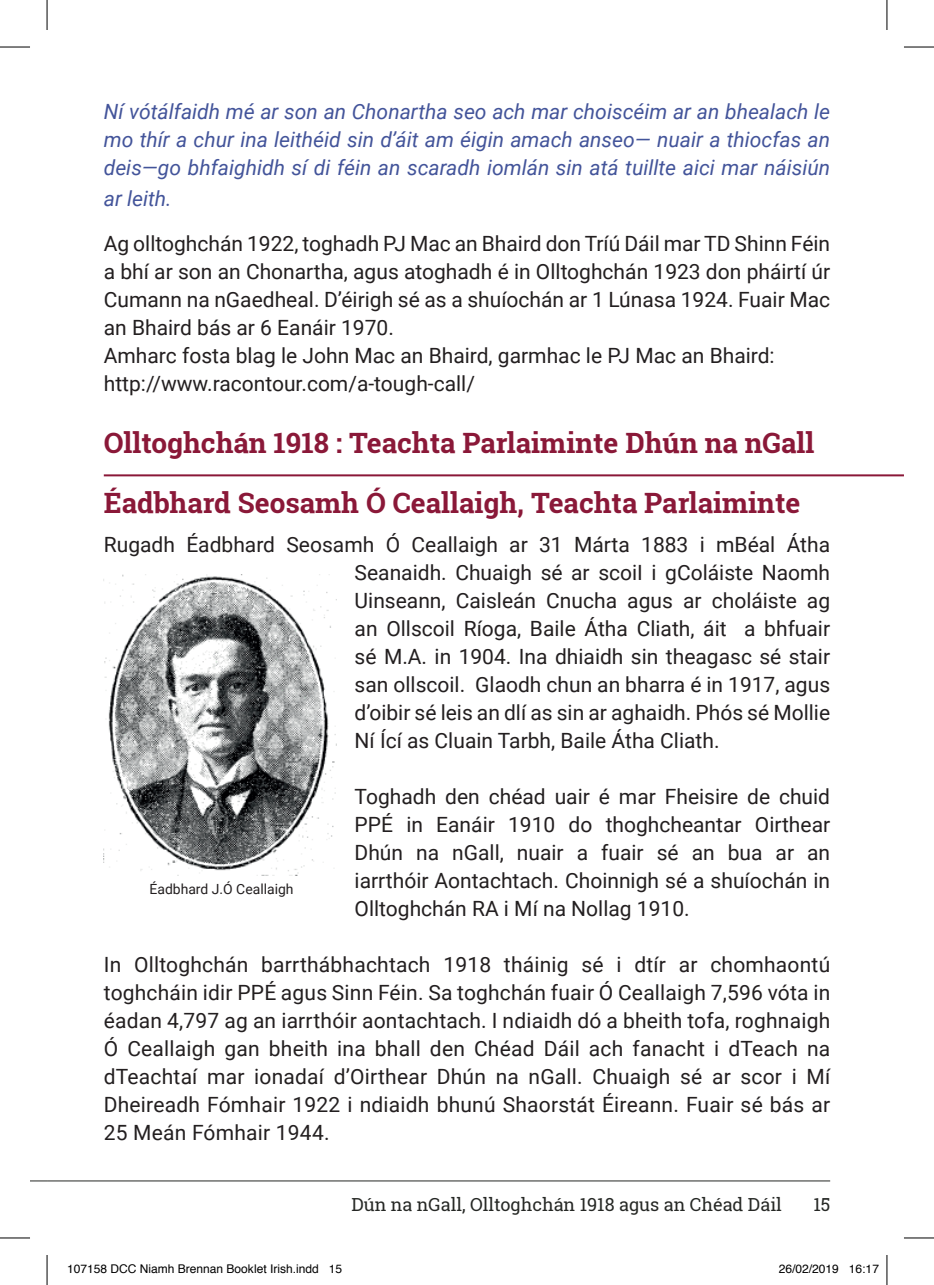
<style>
.page{position:relative;width:934px;height:1285px;background:#fff}
.page>*{position:absolute;margin:0;border:0;box-sizing:border-box;transform-origin:0 0}
.t1{font:700 28px/60px "Roboto Slab";color:#8a1838}
.t2{font:21px/28px "Roboto";color:#231f20;text-align:justify}
.t3{font:italic 21px/28px "Roboto";color:#43549a;text-align:justify}
.t4{font:18px "Roboto Slab";color:#262825}
.t5{font:14px "Roboto";color:#231f20}
.t6{font:12px "Helvetica";color:#000}
</style>
<div class="page">
<svg style="left:30px;top:1180px;width:17px;height:1px"></svg>
<hr style="left:47px;top:1180px;width:782px;height:1px;background:#262825">
<hr style="left:104px;top:474px;width:799px;height:2px;background:#8a1838">
<img style="left:104px;top:574px;width:232px;height:301px">
<hr style="left:0;top:47px;width:30px;height:1px;background:#000">
<hr style="left:903px;top:47px;width:30px;height:1px;background:#000">
<hr style="left:0;top:1237px;width:30px;height:1px;background:#000">
<hr style="left:903px;top:1237px;width:30px;height:1px;background:#000">
<hr style="left:47px;top:0;width:1px;height:30px;background:#000">
<hr style="left:47px;top:1255px;width:1px;height:30px;background:#000">
<hr style="left:886px;top:0;width:1px;height:30px;background:#000">
<hr style="left:886px;top:1255px;width:1px;height:30px;background:#000">
<p class="t3" style="left:104px;top:97px;width:727px">Ní vótálfaidh mé ar son an Chonartha seo ach mar choiscéim ar an bhealach le mo thír a chur ina leithéid sin d’áit am éigin amach anseo— nuair a thiocfas an deis—go bhfaighidh sí di féin an scaradh iomlán sin atá tuillte aici mar náisiún</p>
<p class="t3" style="left:104px;top:183px;width:69px">ar leith.</p>
<p class="t2" style="left:104px;top:228px;width:727px;text-align:left">Ag olltoghchán 1922, toghadh PJ Mac an Bhaird don Tríú Dáil mar TD Shinn Féin a bhí ar son an Chonartha, agus atoghadh é in Olltoghchán 1923 don pháirtí úr Cumann na nGaedheal. D’éirigh sé as a shuíochán ar 1 Lúnasa 1924. Fuair Mac an Bhaird bás ar 6 Eanáir 1970.<br>Amharc fosta blag le John Mac an Bhaird, garmhac le PJ Mac an Bhaird: http://www.racontour.com/a-tough-call/</p>
<h1 class="t1" style="left:104px;top:412px;width:711px">Olltoghchán 1918 : Teachta Parlaiminte Dhún na nGall<br>Éadbhard Seosamh Ó Ceallaigh, Teachta Parlaiminte</h1>
<p class="t2" style="left:354px;top:530px;width:477px;text-indent:-251px">Rugadh Éadbhard Seosamh Ó Ceallaigh ar 31 Márta 1883 i mBéal Átha Seanaidh. Chuaigh sé ar scoiI i gColáiste Naomh Uinseann, Caisleán Cnucha agus ar choláiste ag an Ollscoil Ríoga, Baile Átha Cliath, áit a bhfuair sé M.A. in 1904. Ina dhiaidh sin theagasc sé stair san ollscoil. Glaodh chun an bharra é in 1917, agus d’oibir sé leis an dlí as sin ar aghaidh. Phós sé Mollie Ní Ící as Cluain Tarbh, Baile Átha Cliath.</p>
<p class="t2" style="left:354px;top:782px;width:477px">Toghadh den chéad uair é mar Fheisire de chuid PPÉ in Eanáir 1910 do thoghcheantar Oirthear Dhún na nGall, nuair a fuair sé an bua ar an iarrthóir Aontachtach. Choinnigh sé a shuíochán in Olltoghchán RA i Mí na Nollag 1910.</p>
<p class="t2" style="left:104px;top:949px;width:727px">In Olltoghchán barrthábhachtach 1918 tháinig sé i dtír ar chomhaontú toghcháin idir PPÉ agus Sinn Féin. Sa toghchán fuair Ó Ceallaigh 7,596 vóta in éadan 4,797 ag an iarrthóir aontachtach. I ndiaidh dó a bheith tofa, roghnaigh Ó Ceallaigh gan bheith ina bhall den Chéad Dáil ach fanacht i dTeach na dTeachtaí mar ionadaí d’Oirthear Dhún na nGall. Chuaigh sé ar scor i Mí Dheireadh Fómhair 1922 i ndiaidh bhunú Shaorstát Éireann. Fuair sé bás ar 25 Meán Fómhair 1944.</p>
<p class="t5" style="left:149px;top:879px;width:145px">Éadbhard J.Ó Ceallaigh</p>
<p class="t4" style="left:351px;top:1192px;width:432px">Dún na nGall, Olltoghchán 1918 agus an Chéad Dáil</p>
<p class="t4" style="left:813px;top:1192px;width:18px">15</p>
<p class="t6" style="left:67px;top:1259px;width:276px">107158 DCC Niamh Brennan Booklet Irish.indd 15</p>
<p class="t6" style="left:778px;top:1259px;width:102px">26/02/2019 16:17</p>
</div>
